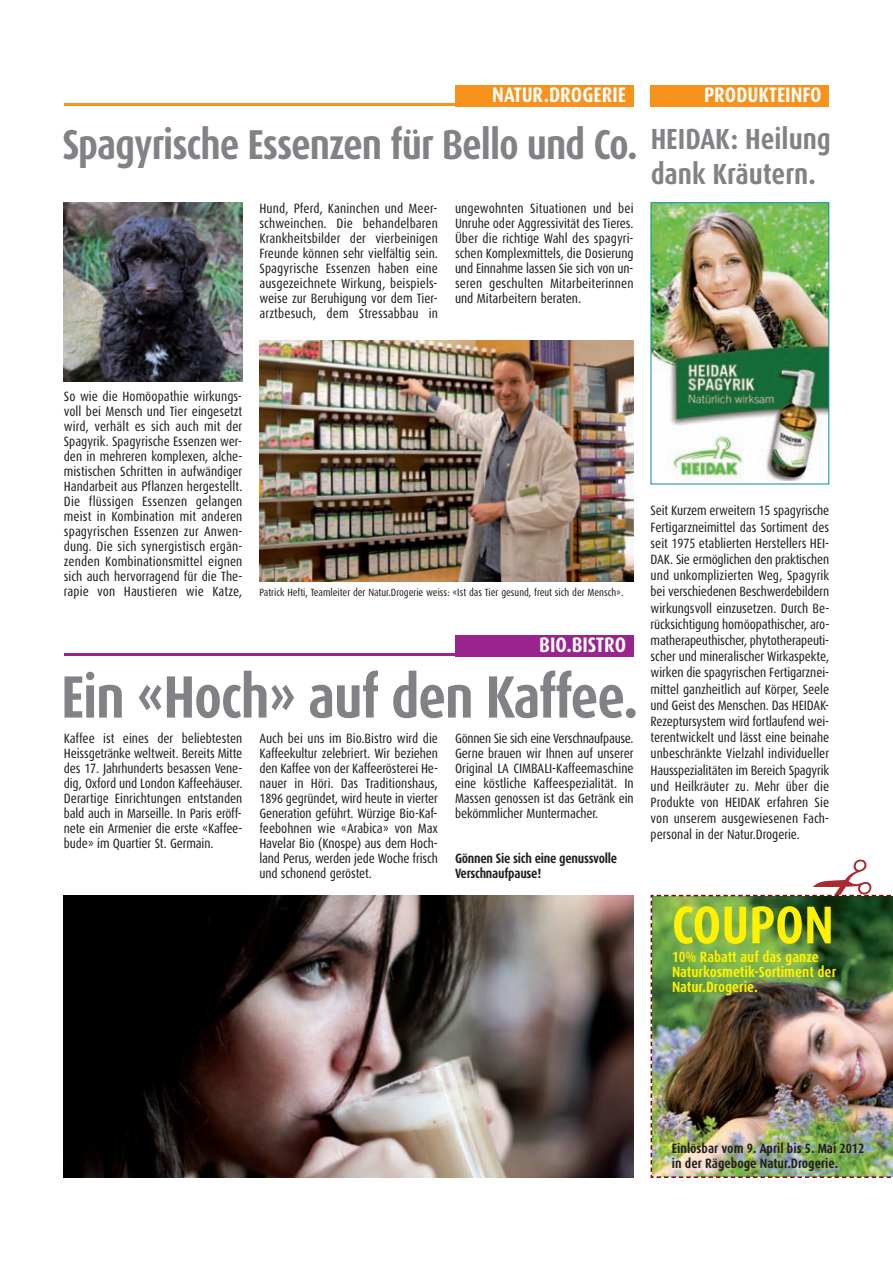
<style>
.page{position:relative;width:893px;height:1263px;background:#fff}
.page>*{position:absolute;margin:0;border:0;box-sizing:border-box;transform-origin:0 0}
.t1{font:700 59.85px "Dax Condensed";letter-spacing:-.025em;color:#808285}
.t2{font:700 53.25px "Dax Condensed";color:#fff101}
.t3{font:700 41.85px "Dax Condensed";letter-spacing:-.025em;color:#808285}
.t4{font:700 29.1px/35px "Dax Condensed";color:#808285}
.t5{font:700 21px "Dax Condensed";color:#fff}
.t6{font:700 14.85px/14.9px "Dax Condensed";color:#fff101}
.t7{font:13.5px/15px "Dax Condensed";letter-spacing:-.005em;color:#231f20;text-align:justify}
.t8{font:700 13.5px/15px "Dax Condensed";letter-spacing:-.01em;color:#231f20}
.t9{font:10.5px "Dax Condensed";color:#231f20}
</style>
<div class="page">
<div style="left:455px;top:85px;width:179px;height:21px;background:#f7931d"></div>
<hr style="left:64px;top:103px;width:395px;height:3px;background:#f7931d">
<div style="left:455px;top:635px;width:179px;height:21px;background:#99248e"></div>
<hr style="left:64px;top:654px;width:395px;height:2px;background:#99248e">
<img style="left:259px;top:340px;width:375px;height:241px">
<div style="left:651px;top:85px;width:178px;height:21px;background:#f7931d"></div>
<img style="left:653px;top:204px;width:174px;height:277px">
<div style="left:651px;top:202px;width:178px;height:282px;border:1px solid #008f9e"></div>
<img style="left:64px;top:202px;width:178px;height:180px">
<img style="left:650px;top:859px;width:243px;height:319px">
<img style="left:64px;top:896px;width:570px;height:282px">
<h3 class="t5" style="left:492px;top:85px;width:135px">NATUR.DROGERIE</h3>
<h3 class="t3" style="left:62px;top:127px;width:577px">Spagyrische Essenzen für Bello und Co.</h3>
<p class="t7" style="left:259px;top:202px;width:180px">Hund, Pferd, Kaninchen und Meer&shy;schweinchen. Die behandelbaren Krankheitsbilder der vierbeinigen Freunde können sehr vielfältig sein.<br>Spagyrische Essenzen haben eine ausgezeichnete Wirkung, beispiels&shy;weise zur Beruhigung vor dem Tier&shy;arztbesuch, dem Stressabbau in</p>
<p class="t7" style="left:455px;top:202px;width:180px">ungewohnten Situationen und bei Unruhe oder Aggressivität des Tieres.<br>Über die richtige Wahl des spagyri&shy;schen Komplexmittels, die Dosierung und Einnahme lassen Sie sich von un&shy;seren geschulten Mitarbeiterinnen und Mitarbeitern beraten.</p>
<h3 class="t5" style="left:704px;top:85px;width:119px">PRODUKTEINFO</h3>
<h3 class="t4" style="left:651px;top:124px;width:182px">HEIDAK: Heilung dank Kräutern.</h3>
<p class="t7" style="left:64px;top:390px;width:180px">So wie die Homöopathie wirkungs&shy;voll bei Mensch und Tier eingesetzt wird, verhält es sich auch mit der Spagyrik. Spagyrische Essenzen wer&shy;den in mehreren komplexen, alche&shy;mistischen Schritten in aufwändiger Handarbeit aus Pflanzen hergestellt.<br>Die flüssigen Essenzen gelangen meist in Kombination mit anderen spagyrischen Essenzen zur Anwen&shy;dung. Die sich synergistisch ergän&shy;zenden Kombinationsmittel eignen sich auch hervorragend für die The&shy;rapie von Haustieren wie Katze,</p>
<p class="t9" style="left:259px;top:588px;width:365px">Patrick Hefti, Teamleiter der Natur.Drogerie weiss: «Ist das Tier gesund, freut sich der Mensch».</p>
<h3 class="t5" style="left:539px;top:636px;width:88px">BIO.BISTRO</h3>
<h1 class="t1" style="left:61px;top:671px;width:579px">Ein «Hoch» auf den Kaffee.</h1>
<p class="t7" style="left:64px;top:731px;width:180px">Kaffee ist eines der beliebtesten Heissgetränke weltweit. Bereits Mitte des 17. Jahrhunderts besassen Vene&shy;dig, Oxford und London Kaffeehäuser.<br>Derartige Einrichtungen entstanden bald auch in Marseille. In Paris eröff&shy;nete ein Armenier die erste «Kaffee&shy;bude» im Quartier St. Germain.</p>
<p class="t7" style="left:259px;top:731px;width:180px">Auch bei uns im Bio.Bistro wird die Kaffeekultur zelebriert. Wir beziehen den Kaffee von der Kaffeerösterei He&shy;nauer in Höri. Das Traditionshaus, 1896 gegründet, wird heute in vierter Generation geführt. Würzige Bio-Kaf&shy;feebohnen wie «Arabica» von Max Havelar Bio (Knospe) aus dem Hoch&shy;land Perus, werden jede Woche frisch und schonend geröstet.</p>
<p class="t7" style="left:455px;top:731px;width:180px">Gönnen Sie sich eine Verschnaufpause.<br>Gerne brauen wir Ihnen auf unserer Original LA CIMBALI-Kaffeemaschine eine köstliche Kaffeespezialität. In Massen genossen ist das Getränk ein bekömmlicher Muntermacher.</p>
<p class="t8" style="left:455px;top:851px;width:164px">Gönnen Sie sich eine genussvolle<br>Verschnaufpause!</p>
<p class="t7" style="left:651px;top:503px;width:180px;line-height:16.2px">Seit Kurzem erweitern 15 spagyrische Fertigarzneimittel das Sortiment des seit 1975 etablierten Herstellers HEI-DAK. Sie ermöglichen den praktischen und unkomplizierten Weg, Spagyrik bei verschiedenen Beschwerdebildern wirkungsvoll einzusetzen. Durch Be&shy;rücksichtigung homöopathischer, aro&shy;matherapeuthischer, phytotherapeuti&shy;scher und mineralischer Wirkaspekte, wirken die spagyrischen Fertigarznei&shy;mittel ganzheitlich auf Körper, Seele und Geist des Menschen. Das HEIDAK-Rezeptursystem wird fortlaufend wei&shy;terentwickelt und lässt eine beinahe unbeschränkte Vielzahl individueller Hausspezialitäten im Bereich Spagyrik und Heilkräuter zu. Mehr über die Produkte von HEIDAK erfahren Sie von unserem ausgewiesenen Fach&shy;personal in der Natur.Drogerie.</p>
<h2 class="t2" style="left:672px;top:901px;width:164px">COUPON</h2>
<p class="t6" style="left:672px;top:951px;width:166px">10% Rabatt auf das ganze<br>Naturkosmetik-Sortiment der<br>Natur.Drogerie.</p>
<p class="t8" style="left:672px;top:1141px;width:194px">Einlösbar vom 9. April bis 5. Mai 2012 in der Rägeboge Natur.Drogerie.</p>
</div>
